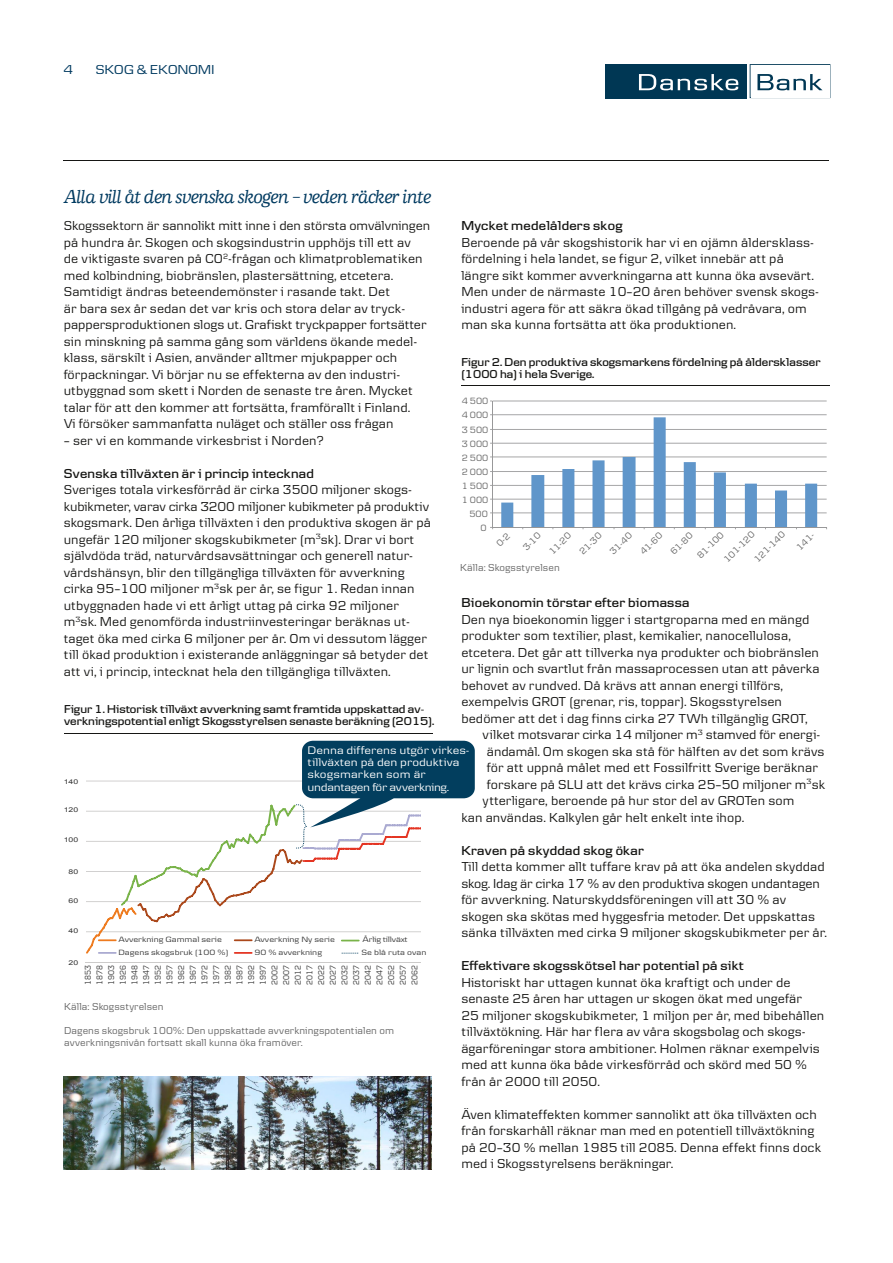
<style>
.page{position:relative;width:893px;height:1263px;background:#fff}
.page>*{position:absolute;margin:0;border:0;box-sizing:border-box;transform-origin:0 0}
.t1{font:italic 500 19.5px "Danske Human";letter-spacing:-.045em;color:#003a60}
.t2{font:13.5px/16.5px "Danske Text";letter-spacing:.005em;color:#161614}
.t3{font:600 13.5px "Danske Headline";letter-spacing:.02em;color:#161614}
.t4{font:13.5px "Danske Headline";letter-spacing:.02em;color:#003a60}
.t5{font:600 12px/12px "Danske Headline";letter-spacing:.005em;color:#161614}
.t6{font:11.55px/12.3px "Danske Text";color:#fff;scale:1.1 1}
.t7{font:10.5px/12px "Danske Text";letter-spacing:.005em;color:#666}
.t8{font:9.45px "Danske Text RU";color:#676767}
.t9{font:8.7px/11.7px "Danske Text";color:#343434;text-align:justify;scale:.87 1}
.t10{font:8.7px/11.7px "Arial";color:#343434;text-align:justify;scale:.91 1}
.t11{font:7.95px "Danske Text";color:#343434;scale:1.15 1}
.t12{font:7.95px "Danske Text";letter-spacing:-.02em;color:#343434;scale:1.15 1}
.t13{font:6.6px "Arial";color:#343434;scale:1.33 1}
</style>
<div class="page">
<hr style="left:64px;top:160px;width:765px;height:1px;background:#161614">
<div style="left:605px;top:64px;width:141px;height:34px;background:#003754"></div>
<svg style="left:639px;top:74px;width:99px;height:16px"></svg>
<svg style="left:750px;top:64px;width:80px;height:34px"></svg>
<hr style="left:86px;top:780px;width:410px;height:1px;background:#cccbca">
<hr style="left:86px;top:962px;width:410px;height:1px;background:#cccbca">
<div style="left:422px;top:739px;width:74px;height:280px;background:#fff"></div>
<div style="left:302px;top:741px;width:173px;height:57px;background:#023e5e;border-radius:11px"></div>
<svg style="left:86px;top:788px;width:389px;height:166px"></svg>
<hr style="left:64px;top:733px;width:369px;height:1px;background:#161614">
<hr style="left:461px;top:386px;width:369px;height:1px;background:#161614">
<hr style="left:493px;top:512px;width:334px;height:1px;background:#989899">
<hr style="left:493px;top:499px;width:334px;height:1px;background:#989899">
<hr style="left:493px;top:485px;width:334px;height:1px;background:#989899">
<hr style="left:493px;top:471px;width:334px;height:1px;background:#989899">
<hr style="left:493px;top:456px;width:334px;height:1px;background:#989899">
<hr style="left:493px;top:443px;width:334px;height:1px;background:#989899">
<hr style="left:493px;top:429px;width:334px;height:1px;background:#989899">
<hr style="left:493px;top:414px;width:334px;height:1px;background:#989899">
<hr style="left:493px;top:401px;width:334px;height:1px;background:#989899">
<hr style="left:492px;top:401px;width:1px;height:126px;background:#989899">
<hr style="left:492px;top:527px;width:335px;height:1px;background:#989899">
<img style="left:64px;top:1077px;width:368px;height:92px">
<svg style="left:490px;top:414px;width:327px;height:116px"></svg>
<p class="t4" style="left:64px;top:62px;width:11px">4</p>
<p class="t4" style="left:96px;top:62px;width:120px">SKOG &amp; EKONOMI</p>
<h1 class="t1" style="left:64px;top:186px;width:369px">Alla vill åt den svenska skogen – veden räcker inte</h1>
<p class="t2" style="left:64px;top:217px;width:368px">Skogssektorn är sannolikt mitt inne i den största omvälvningen på hundra år. Skogen och skogsindustrin upphöjs till ett av<br>de viktigaste svaren på CO<sup>2</sup>-frågan och klimatproblematiken med kolbindning, biobränslen, plastersättning, etcetera.<br>Samtidigt ändras beteendemönster i rasande takt. Det<br>är bara sex år sedan det var kris och stora delar av tryck&shy;pappersproduktionen slogs ut. Grafiskt tryckpapper fortsätter sin minskning på samma gång som världens ökande medel&shy;klass, särskilt i Asien, använder alltmer mjukpapper och förpackningar. Vi börjar nu se effekterna av den industri&shy;utbyggnad som skett i Norden de senaste tre åren. Mycket talar för att den kommer att fortsätta, framförallt i Finland.<br>Vi försöker sammanfatta nuläget och ställer oss frågan</p>
<p class="t2" style="left:64px;top:432px;width:262px">– ser vi en kommande virkesbrist i Norden?</p>
<p class="t3" style="left:64px;top:465px;width:252px">Svenska tillväxten är i princip intecknad</p>
<p class="t2" style="left:64px;top:481px;width:369px">Sveriges totala virkesförråd är cirka 3500 miljoner skogs&shy;kubikmeter, varav cirka 3200 miljoner kubikmeter på produktiv skogsmark. Den årliga tillväxten i den produktiva skogen är på ungefär 120 miljoner skogskubikmeter (m<sup>3</sup>sk). Drar vi bort självdöda träd, naturvårdsavsättningar och generell natur&shy;vårdshänsyn, blir den tillgängliga tillväxten för avverkning cirka 95–100 miljoner m<sup>3</sup>sk per år, se figur 1. Redan innan utbyggnaden hade vi ett årligt uttag på cirka 92 miljoner m<sup>3</sup>sk. Med genomförda industriinvesteringar beräknas ut&shy;taget öka med cirka 6 miljoner per år. Om vi dessutom lägger till ökad produktion i existerande anläggningar så betyder det att vi, i princip, intecknat hela den tillgängliga tillväxten.</p>
<p class="t3" style="left:461px;top:218px;width:163px">Mycket medelålders skog</p>
<p class="t2" style="left:461px;top:234px;width:359px">Beroende på vår skogshistorik har vi en ojämn åldersklass&shy;fördelning i hela landet, se figur 2, vilket innebär att på längre sikt kommer avverkningarna att kunna öka avsevärt.<br>Men under de närmaste 10–20 åren behöver svensk skogs&shy;industri agera för att säkra ökad tillgång på vedråvara, om man ska kunna fortsätta att öka produktionen.</p>
<p class="t5" style="left:461px;top:356px;width:361px">Figur 2. Den produktiva skogsmarkens fördelning på åldersklasser (1000 ha) i hela Sverige.</p>
<p class="t8" style="left:462px;top:396px;width:28px">4 500</p>
<p class="t8" style="left:462px;top:410px;width:28px">4 000</p>
<p class="t8" style="left:462px;top:424px;width:28px">3 500</p>
<p class="t8" style="left:462px;top:438px;width:28px">3 000</p>
<p class="t8" style="left:462px;top:452px;width:28px">2 500</p>
<p class="t8" style="left:462px;top:466px;width:28px">2 000</p>
<p class="t8" style="left:462px;top:480px;width:28px">1 500</p>
<p class="t8" style="left:462px;top:494px;width:28px">1 000</p>
<p class="t8" style="left:469px;top:508px;width:20px">500</p>
<p class="t8" style="left:481px;top:522px;width:8px">0</p>
<p class="t8" style="left:521px;top:545px;width:23px;rotate:-45deg">3-10</p>
<p class="t8" style="left:547px;top:549px;width:29px;rotate:-45deg">11-20</p>
<p class="t8" style="left:577px;top:549px;width:29px;rotate:-45deg">21-30</p>
<p class="t8" style="left:607px;top:549px;width:29px;rotate:-45deg">31-40</p>
<p class="t8" style="left:638px;top:549px;width:29px;rotate:-45deg">41-60</p>
<p class="t8" style="left:668px;top:549px;width:29px;rotate:-45deg">61-80</p>
<p class="t8" style="left:695px;top:553px;width:35px;rotate:-45deg">81-100</p>
<p class="t8" style="left:721px;top:557px;width:41px;rotate:-45deg">101-120</p>
<p class="t8" style="left:752px;top:557px;width:41px;rotate:-45deg">121-140</p>
<p class="t8" style="left:794px;top:545px;width:23px;rotate:-45deg">141-</p>
<p class="t7" style="left:460px;top:562px;width:101px">Källa: Skogsstyrelsen</p>
<p class="t3" style="left:461px;top:595px;width:230px">Bioekonomin törstar efter biomassa</p>
<p class="t2" style="left:461px;top:610px;width:349px">Den nya bioekonomin ligger i startgroparna med en mängd</p>
<p class="t2" style="left:461px;top:627px;width:331px">produkter som textilier, plast, kemikalier, nanocellulosa,</p>
<p class="t2" style="left:461px;top:643px;width:359px">etcetera. Det går att tillverka nya produkter och biobränslen</p>
<p class="t2" style="left:461px;top:660px;width:360px">ur lignin och svartlut från massaprocessen utan att påverka</p>
<p class="t2" style="left:461px;top:676px;width:323px">behovet av rundved. Då krävs att annan energi tillförs,</p>
<p class="t2" style="left:461px;top:693px;width:322px">exempelvis GROT (grenar, ris, toppar). Skogsstyrelsen</p>
<p class="t2" style="left:461px;top:709px;width:348px">bedömer att det i dag finns cirka 27 TWh tillgänglig GROT,</p>
<p class="t2" style="left:483px;top:726px;width:339px">vilket motsvarar cirka 14 miljoner m<sup>3</sup> stamved för energi-</p>
<p class="t2" style="left:487px;top:742px;width:339px">ändamål. Om skogen ska stå för hälften av det som krävs</p>
<p class="t2" style="left:487px;top:759px;width:333px">för att uppnå målet med ett Fossilfritt Sverige beräknar</p>
<p class="t2" style="left:487px;top:775px;width:340px">forskare på SLU att det krävs cirka 25–50 miljoner m<sup>3</sup>sk</p>
<p class="t2" style="left:483px;top:792px;width:313px">ytterligare, beroende på hur stor del av GROTen som</p>
<p class="t2" style="left:461px;top:808px;width:284px">kan användas. Kalkylen går helt enkelt inte ihop.</p>
<p class="t3" style="left:461px;top:842px;width:184px">Kraven på skyddad skog ökar</p>
<p class="t2" style="left:461px;top:858px;width:367px">Till detta kommer allt tuffare krav på att öka andelen skyddad skog. Idag är cirka 17 % av den produktiva skogen undantagen för avverkning. Naturskyddsföreningen vill att 30 % av skogen ska skötas med hyggesfria metoder. Det uppskattas sänka tillväxten med cirka 9 miljoner skogskubikmeter per år.</p>
<p class="t3" style="left:461px;top:958px;width:284px">Effektivare skogsskötsel har potential på sikt</p>
<p class="t2" style="left:461px;top:973px;width:364px">Historiskt har uttagen kunnat öka kraftigt och under de senaste 25 åren har uttagen ur skogen ökat med ungefär<br>25 miljoner skogskubikmeter, 1 miljon per år, med bibehållen tillväxtökning. Här har flera av våra skogsbolag och skogs&shy;ägarföreningar stora ambitioner. Holmen räknar exempelvis med att kunna öka både virkesförråd och skörd med 50 % från år 2000 till 2050.</p>
<p class="t2" style="left:461px;top:1105px;width:361px">Även klimateffekten kommer sannolikt att öka tillväxten och från forskarhåll räknar man med en potentiell tillväxtökning på 20–30 % mellan 1985 till 2085. Denna effekt finns dock med i Skogsstyrelsens beräkningar.</p>
<p class="t5" style="left:64px;top:703px;width:372px">Figur 1. Historisk tillväxt avverkning samt framtida uppskattad av&shy;verkningspotential enligt Skogsstyrelsen senaste beräkning (2015).</p>
<p class="t6" style="left:308px;top:743px;width:149px">Denna differens utgör virkes&shy;tillväxten på den produktiva skogsmarken som är undantagen för avverkning.</p>
<p class="t13" style="left:64px;top:777px;width:12px">140</p>
<p class="t13" style="left:64px;top:805px;width:12px">120</p>
<p class="t13" style="left:64px;top:835px;width:12px">100</p>
<p class="t13" style="left:69px;top:867px;width:9px">80</p>
<p class="t13" style="left:69px;top:896px;width:9px">60</p>
<p class="t13" style="left:69px;top:926px;width:9px">40</p>
<p class="t11" style="left:118px;top:935px;width:91px">Avverkning Gammal serie</p>
<p class="t11" style="left:254px;top:935px;width:72px">Avverkning Ny serie</p>
<p class="t12" style="left:362px;top:935px;width:41px">Årlig tillväxt</p>
<p class="t11" style="left:118px;top:948px;width:97px">Dagens skogsbruk (100 %)</p>
<p class="t11" style="left:254px;top:948px;width:60px">90 % avverkning</p>
<p class="t11" style="left:361px;top:947px;width:58px">Se blå ruta ovan</p>
<p class="t13" style="left:69px;top:958px;width:9px">20</p>
<p class="t9" style="left:82px;top:985px;width:24px;rotate:-90deg">1853<br>1878<br>1903<br>1926<br>1948<br>1947<br>1952<br>1957<br>1962<br>1967<br>1972<br>1977<br>1982<br>1987<br>1992<br>1997<br>2002<br>2007<br>2012<br>2017<br>2022<br>2027<br>2032<br>2037<br>2042<br>2047<br>2052<br>2057<br>2062</p>
<p class="t10" style="left:455px;top:982px;width:21px;rotate:-90deg">2082<br>2087<br>2092</p>
<p class="t7" style="left:64px;top:1001px;width:101px">Källa: Skogsstyrelsen</p>
<p class="t7" style="left:64px;top:1025px;width:332px">Dagens skogsbruk 100%: Den uppskattade avverkningspotentialen om avverkningsnivån fortsatt skall kunna öka framöver.</p>
</div>
